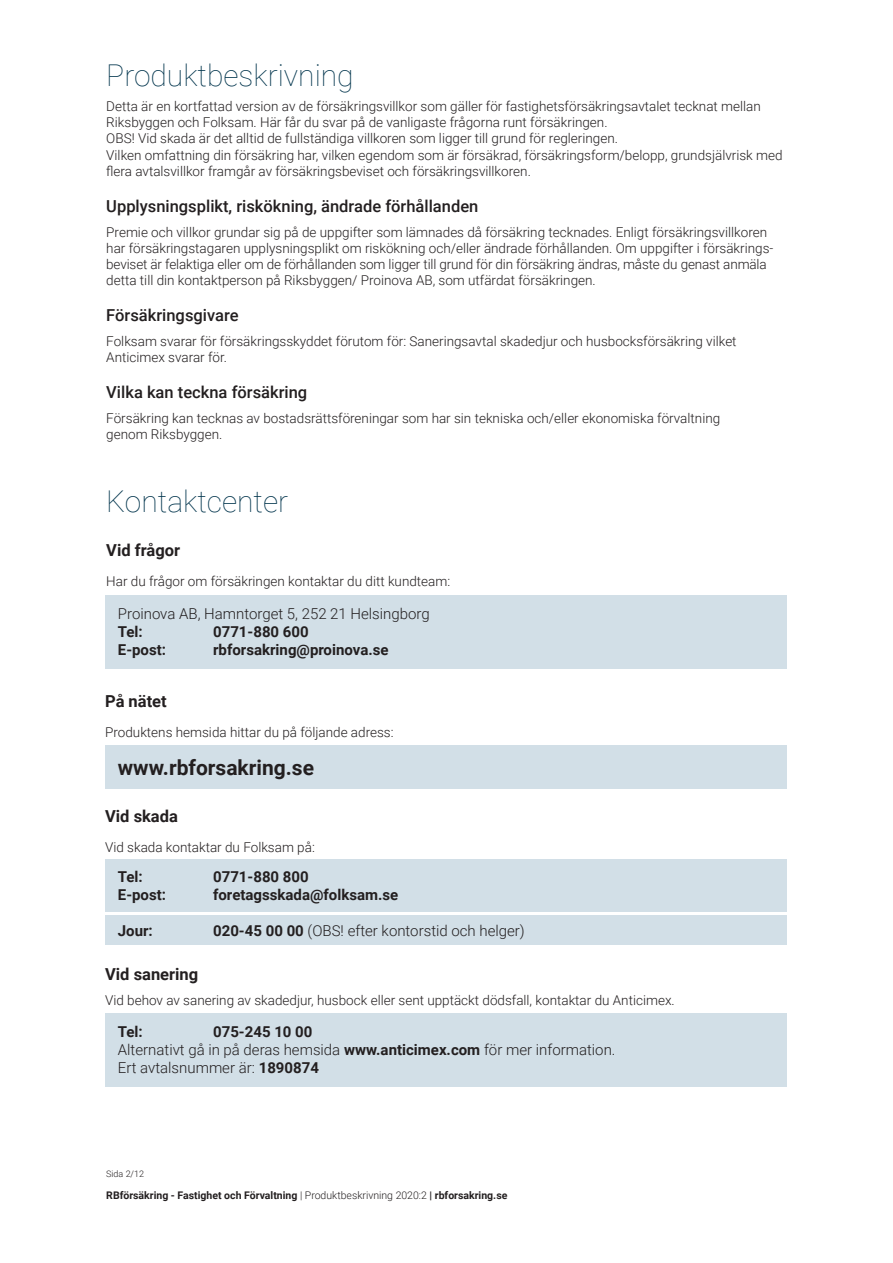
<style>
.page{position:relative;width:893px;height:1263px;background:#fff}
.page>*{position:absolute;margin:0;border:0;box-sizing:border-box;transform-origin:0 0}
.t1{font:100 30px "Roboto";color:#00344c}
.t2{font:700 21px "Roboto";color:#231f20}
.t3{font:500 16.5px "Roboto";color:#231f20}
.t4{font:700 16.5px "Roboto";color:#231f20}
.t5{font:300 15px/18px "Roboto";color:#231f20}
.t6{font:700 15px "Roboto";color:#231f20}
.t7{font:300 13.5px/16.2px "Roboto";color:#231f20}
.t8{font:700 10.5px "Roboto";color:#231f20}
.t9{font:300 9px "Roboto";color:#231f20}
.s1{font-weight:700}
.s2{font-weight:300}
</style>
<div class="page">
<div style="left:105px;top:859px;width:682px;height:52px;background:#d2dfe7"></div>
<div style="left:105px;top:915px;width:682px;height:30px;background:#d2dfe7"></div>
<div style="left:105px;top:745px;width:682px;height:44px;background:#d2dfe7"></div>
<div style="left:105px;top:595px;width:682px;height:73px;background:#d2dfe7"></div>
<div style="left:105px;top:1013px;width:682px;height:73px;background:#d2dfe7"></div>
<h1 class="t1" style="left:106px;top:55px;width:249px">Produktbeskrivning</h1>
<p class="t7" style="left:106px;top:98px;width:678px">Detta är en kortfattad version av de försäkringsvillkor som gäller för fastighetsförsäkringsavtalet tecknat mellan Riksbyggen och Folksam. Här får du svar på de vanligaste frågorna runt försäkringen.<br>OBS! Vid skada är det alltid de fullständiga villkoren som ligger till grund för regleringen.<br>Vilken omfattning din försäkring har, vilken egendom som är försäkrad, försäkringsform/belopp, grundsjälvrisk med flera avtalsvillkor framgår av försäkringsbeviset och försäkringsvillkoren.</p>
<p class="t3" style="left:106px;top:194px;width:374px">Upplysningsplikt, riskökning, ändrade förhållanden</p>
<p class="t7" style="left:106px;top:223px;width:669px">Premie och villkor grundar sig på de uppgifter som lämnades då försäkring tecknades. Enligt försäkringsvillkoren har försäkringstagaren upplysningsplikt om riskökning och/eller ändrade förhållanden. Om uppgifter i försäkrings&shy;beviset är felaktiga eller om de förhållanden som ligger till grund för din försäkring ändras, måste du genast anmäla detta till din kontaktperson på Riksbyggen/ Proinova AB, som utfärdat försäkringen.</p>
<p class="t3" style="left:106px;top:304px;width:134px">Försäkringsgivare</p>
<p class="t7" style="left:106px;top:332px;width:632px">Folksam svarar för försäkringsskyddet förutom för: Saneringsavtal skadedjur och husbocksförsäkring vilket<br>Anticimex svarar för.</p>
<p class="t3" style="left:106px;top:381px;width:203px">Vilka kan teckna försäkring</p>
<p class="t7" style="left:106px;top:409px;width:615px">Försäkring kan tecknas av bostadsrättsföreningar som har sin tekniska och/eller ekonomiska förvaltning genom Riksbyggen.</p>
<h1 class="t1" style="left:106px;top:480px;width:183px">Kontaktcenter</h1>
<p class="t4" style="left:106px;top:539px;width:75px">Vid frågor</p>
<p class="t7" style="left:106px;top:573px;width:345px">Har du frågor om försäkringen kontaktar du ditt kundteam:</p>
<p class="t5" style="left:118px;top:604px;width:313px">Proinova AB, Hamntorget 5, 252 21 Helsingborg</p>
<p class="t6" style="left:118px;top:621px;width:26px">Tel:</p>
<p class="t6" style="left:213px;top:621px;width:97px">0771-880 600</p>
<p class="t6" style="left:118px;top:639px;width:50px">E-post:</p>
<p class="t6" style="left:213px;top:639px;width:177px">rbforsakring@proinova.se</p>
<p class="t4" style="left:105px;top:690px;width:63px">På nätet</p>
<p class="t7" style="left:105px;top:724px;width:290px">Produktens hemsida hittar du på följande adress:</p>
<h2 class="t2" style="left:118px;top:753px;width:198px">www.rbforsakring.se</h2>
<p class="t4" style="left:105px;top:804px;width:74px">Vid skada</p>
<p class="t7" style="left:105px;top:839px;width:211px">Vid skada kontaktar du Folksam på:</p>
<p class="t6" style="left:118px;top:866px;width:26px">Tel:</p>
<p class="t6" style="left:213px;top:866px;width:97px">0771-880 800</p>
<p class="t6" style="left:118px;top:884px;width:50px">E-post:</p>
<p class="t6" style="left:213px;top:884px;width:187px">foretagsskada@folksam.se</p>
<p class="t6" style="left:118px;top:920px;width:36px">Jour:</p>
<p class="t5" style="left:213px;top:921px;width:313px"><span class="s1">020-45 00 00</span> (OBS! efter kontorstid och helger)</p>
<p class="t4" style="left:105px;top:962px;width:95px">Vid sanering</p>
<p class="t7" style="left:105px;top:991px;width:571px">Vid behov av sanering av skadedjur, husbock eller sent upptäckt dödsfall, kontaktar du Anticimex.</p>
<p class="t6" style="left:118px;top:1021px;width:26px">Tel:</p>
<p class="t5" style="left:118px;top:1022px;width:499px;text-indent:95px"><span class="s1">075-245 10 00<br></span>Alternativt gå in på deras hemsida <span class="s1">www.anticimex.com</span> för mer information.<br>Ert avtalsnummer är: <span class="s1">1890874</span></p>
<p class="t9" style="left:106px;top:1167px;width:39px">Sida 2/12</p>
<p class="t8" style="left:106px;top:1187px;width:403px">RBförsäkring - Fastighet och Förvaltning <span class="s2">| Produktbeskrivning 2020:2</span> | rbforsakring.se</p>
</div>
